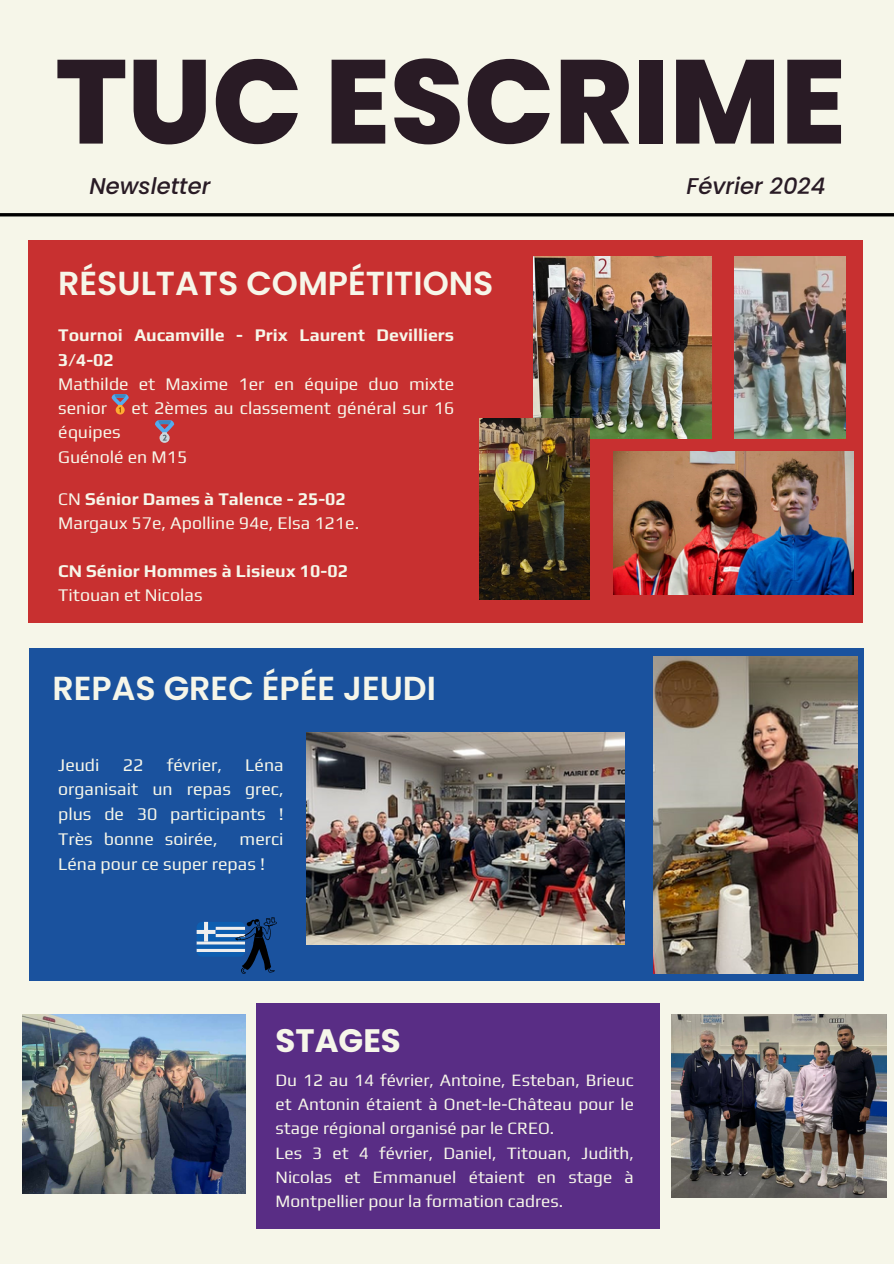
<style>
.page{position:relative;width:894px;height:1264px;background:#fff}
.page>*{position:absolute;margin:0;border:0;box-sizing:border-box;transform-origin:0 0}
.t1{font:800 118.95px "Poppins";color:#291b25}
.t2{font:600 33.3px "Poppins";color:#f6f6e9}
.t3{font:700 32.4px "Poppins";color:#f6f6e9}
.t4{font:italic 500 22.8px "Poppins";color:#291b25}
.t5{font:17.7px/24.8px "Play";color:#f6f6e9}
.t6{font:700 17.7px/24.3px "Play";color:#f6f6e9}
.t7{font:17.25px/24.2px "Play";color:#f6f6e9;text-align:justify}
.s1{font-weight:400}
</style>
<div class="page">
<div style="left:0;top:0;width:893px;height:1263px;background:#f6f6e9"></div>
<hr style="left:0;top:213px;width:893px;height:3px;background:#000">
<div style="left:29px;top:240px;width:833px;height:382px;background:#c83030"></div>
<svg style="left:111px;top:394px;width:18px;height:20px"></svg>
<svg style="left:155px;top:420px;width:20px;height:23px"></svg>
<img style="left:534px;top:256px;width:177px;height:183px">
<img style="left:734px;top:256px;width:111px;height:183px">
<div style="left:29px;top:648px;width:834px;height:332px;background:#1a529e"></div>
<img style="left:306px;top:732px;width:318px;height:212px">
<img style="left:653px;top:656px;width:203px;height:317px">
<svg style="left:196px;top:917px;width:81px;height:56px"></svg>
<img style="left:613px;top:451px;width:240px;height:143px">
<img style="left:479px;top:418px;width:110px;height:181px">
<div style="left:256px;top:1003px;width:403px;height:225px;background:#592d85"></div>
<img style="left:22px;top:1014px;width:223px;height:179px">
<img style="left:671px;top:1014px;width:214px;height:183px">
<p class="t1" style="left:55px;top:19px;width:791px">TUC ESCRIME</p>
<p class="t4" style="left:89px;top:170px;width:123px">Newsletter</p>
<p class="t4" style="left:686px;top:170px;width:140px">Février 2024</p>
<p class="t2" style="left:58px;top:260px;width:436px">RÉSULTATS COMPÉTITIONS</p>
<p class="t6" style="left:58px;top:323px;width:397px">Tournoi Aucamville - Prix Laurent Devilliers<br>3/4-02</p>
<p class="t5" style="left:58px;top:371px;width:397px;line-height:24.3px">Mathilde et Maxime 1er en équipe duo mixte senior</p>
<p class="t5" style="left:131px;top:395px;width:324px">et 2èmes au classement général sur 16</p>
<p class="t5" style="left:58px;top:419px;width:64px">équipes</p>
<p class="t5" style="left:58px;top:444px;width:131px">Guénolé en M15</p>
<p class="t6" style="left:58px;top:486px;width:289px"><span class="s1">CN</span> Sénior Dames à Talence - 25-02</p>
<p class="t5" style="left:58px;top:510px;width:302px">Margaux 57e, Apolline 94e, Elsa 121e.</p>
<p class="t6" style="left:58px;top:558px;width:291px">CN Sénior Hommes à Lisieux 10-02</p>
<p class="t5" style="left:58px;top:582px;width:146px">Titouan et Nicolas</p>
<h2 class="t2" style="left:52px;top:665px;width:385px">REPAS GREC ÉPÉE JEUDI</h2>
<p class="t5" style="left:58px;top:752px;width:43px">Jeudi</p>
<p class="t5" style="left:123px;top:752px;width:22px">22</p>
<p class="t5" style="left:167px;top:752px;width:57px">février,</p>
<p class="t5" style="left:58px;top:752px;width:227px;text-align:justify;text-indent:187px">Léna organisait un repas grec, plus de 30 participants !<br>Très bonne soirée, merci Léna pour ce super repas !</p>
<p class="t3" style="left:275px;top:1017px;width:127px">STAGES</p>
<p class="t7" style="left:275px;top:1067px;width:360px">Du 12 au 14 février, Antoine, Esteban, Brieuc et Antonin étaient à Onet-le-Château pour le stage régional organisé par le CREO.</p>
<p class="t7" style="left:275px;top:1140px;width:360px">Les 3 et 4 février, Daniel, Titouan, Judith, Nicolas et Emmanuel étaient en stage à Montpellier pour la formation cadres.</p>
</div>
